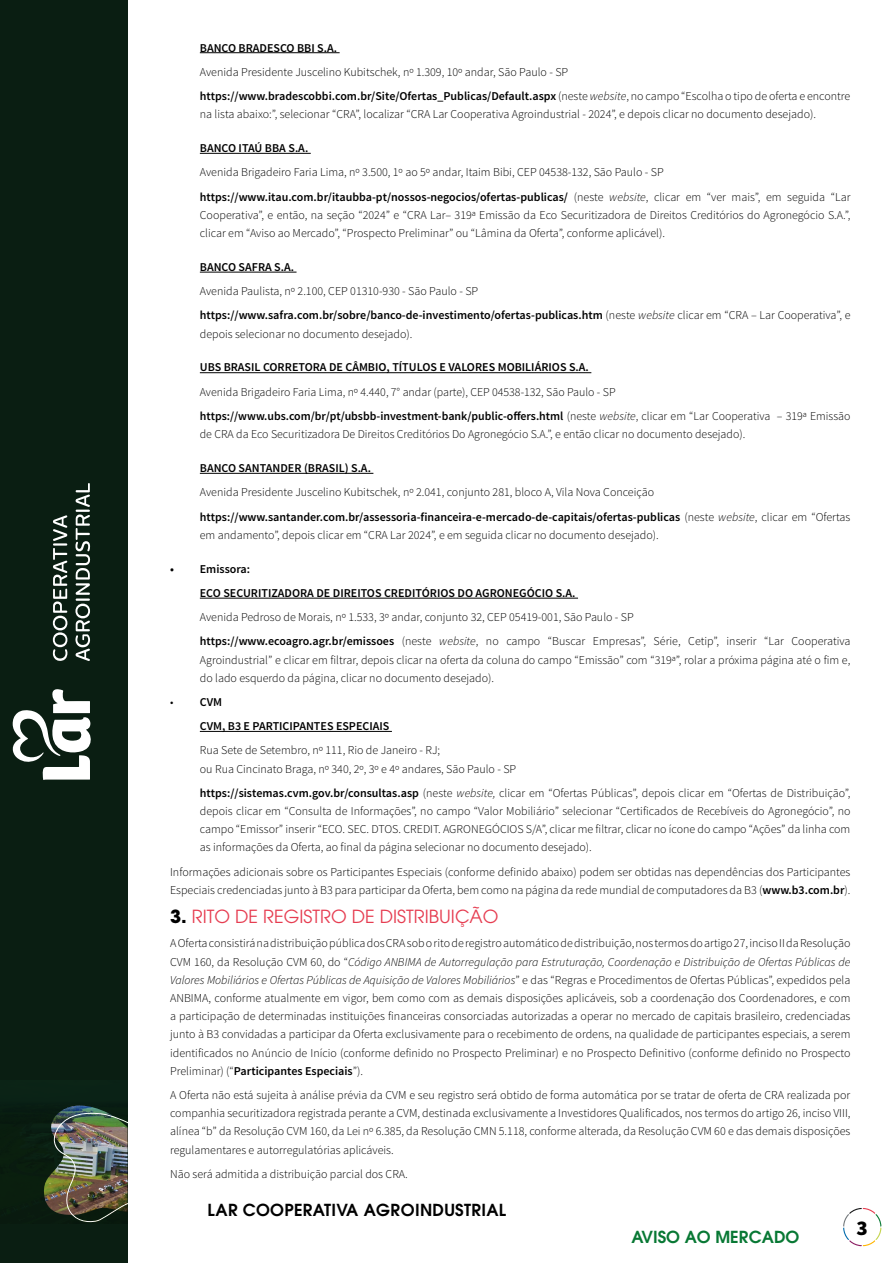
<style>
.page{position:relative;width:893px;height:1263px;background:#fff}
.page>*{position:absolute;margin:0;border:0;box-sizing:border-box;transform-origin:0 0}
.t1{font:900 21px "Source Sans Pro";color:#000}
.t2{font:18px "ITC Avant Garde Pro";color:#e63d51}
.t3{font:600 16.5px "ITC Avant Garde Pro";letter-spacing:.02em;color:#000}
.t4{font:600 16.5px "ITC Avant Garde Pro";color:#087834}
.t5{font:300 12px/18.1px "Source Sans Pro";color:#000}
.t6{font:600 12px/24.2px "Source Sans Pro";color:#000}
.s1{font-weight:600}
.s2{font-style:italic}
.s3{font-weight:300}
.s4{font-weight:700;color:#000}
</style>
<div class="page">
<svg style="left:843px;top:1208px;width:38px;height:38px"></svg>
<div style="left:0;top:0;width:128px;height:1263px;background:#0a1e12"></div>
<img style="left:44px;top:1105px;width:84px;height:118px">
<svg style="left:12px;top:689px;width:79px;height:91px"></svg>
<svg style="left:75px;top:483px;width:16px;height:178px"></svg>
<svg style="left:53px;top:515px;width:14px;height:146px"></svg>
<hr style="left:200px;top:52px;width:140px;height:1px;background:#000">
<hr style="left:200px;top:153px;width:111px;height:1px;background:#000">
<hr style="left:200px;top:272px;width:97px;height:1px;background:#000">
<hr style="left:200px;top:372px;width:391px;height:1px;background:#000">
<hr style="left:200px;top:473px;width:173px;height:1px;background:#000">
<hr style="left:200px;top:598px;width:378px;height:1px;background:#000">
<hr style="left:200px;top:731px;width:192px;height:1px;background:#000">
<p class="t6" style="left:200px;top:36px;width:139px">BANCO BRADESCO BBI S.A.</p>
<p class="t5" style="left:200px;top:60px;width:652px;line-height:24.2px">Avenida Presidente Juscelino Kubitschek, nº 1.309, 10º andar, São Paulo - SP <span class="s1">https://www.bradescobbi.com.br/Site/Ofertas_Publicas/Default.aspx</span> (neste <span class="s2">website</span>, no campo “Escolha o tipo de oferta e encontre</p>
<p class="t5" style="left:200px;top:105px;width:618px">na lista abaixo:”, selecionar “CRA”, localizar “CRA Lar Cooperativa Agroindustrial - 2024”, e depois clicar no documento desejado).</p>
<p class="t6" style="left:200px;top:136px;width:110px">BANCO ITAÚ BBA S.A.</p>
<p class="t5" style="left:200px;top:160px;width:652px;line-height:24.2px">Avenida Brigadeiro Faria Lima, nº 3.500, 1º ao 5º andar, Itaim Bibi, CEP 04538-132, São Paulo - SP <span class="s1">https://www.itau.com.br/itaubba-pt/nossos-negocios/ofertas-publicas/</span> (neste <span class="s2">website</span>, clicar em “ver mais”, em seguida “Lar</p>
<p class="t5" style="left:200px;top:206px;width:652px">Cooperativa”, e então, na seção “2024” e “CRA Lar– 319ª Emissão da Eco Securitizadora de Direitos Creditórios do Agronegócio S.A.”, clicar em “Aviso ao Mercado”, “Prospecto Preliminar” ou “Lâmina da Oferta”, conforme aplicável).</p>
<p class="t6" style="left:200px;top:255px;width:96px">BANCO SAFRA S.A.</p>
<p class="t5" style="left:200px;top:279px;width:652px;line-height:24.2px">Avenida Paulista, nº 2.100, CEP 01310-930 - São Paulo - SP <span class="s1">https://www.safra.com.br/sobre/banco-de-investimento/ofertas-publicas.htm</span> (neste <span class="s2">website</span> clicar em “CRA – Lar Cooperativa”, e</p>
<p class="t5" style="left:200px;top:324px;width:214px">depois selecionar no documento desejado).</p>
<p class="t6" style="left:200px;top:356px;width:391px">UBS BRASIL CORRETORA DE CÂMBIO, TÍTULOS E VALORES MOBILIÁRIOS S.A.</p>
<p class="t5" style="left:200px;top:380px;width:652px;line-height:24.2px">Avenida Brigadeiro Faria Lima, nº 4.440, 7° andar (parte), CEP 04538-132, São Paulo - SP <span class="s1">https://www.ubs.com/br/pt/ubsbb-investment-bank/public-offers.html</span> (neste <span class="s2">website</span>, clicar em “Lar Cooperativa – 319ª Emissão</p>
<p class="t5" style="left:200px;top:425px;width:547px">de CRA da Eco Securitizadora De Direitos Creditórios Do Agronegócio S.A.”, e então clicar no documento desejado).</p>
<p class="t6" style="left:200px;top:456px;width:173px">BANCO SANTANDER (BRASIL) S.A.</p>
<p class="t5" style="left:200px;top:480px;width:652px;line-height:24.2px">Avenida Presidente Juscelino Kubitschek, nº 2.041, conjunto 281, bloco A, Vila Nova Conceição <span class="s1">https://www.santander.com.br/assessoria-financeira-e-mercado-de-capitais/ofertas-publicas</span> (neste <span class="s2">website</span>, clicar em “Ofertas</p>
<p class="t5" style="left:200px;top:526px;width:460px">em andamento”, depois clicar em “CRA Lar 2024”, e em seguida clicar no documento desejado).</p>
<p class="t6" style="left:200px;top:557px;width:377px;text-indent:-30px">• Emissora:<br>ECO SECURITIZADORA DE DIREITOS CREDITÓRIOS DO AGRONEGÓCIO S.A.</p>
<p class="t5" style="left:200px;top:605px;width:652px;line-height:24.2px">Avenida Pedroso de Morais, nº 1.533, 3º andar, conjunto 32, CEP 05419-001, São Paulo - SP<br><span class="s1">https://www.ecoagro.agr.br/emissoes</span> (neste <span class="s2">website</span>, no campo “Buscar Empresas”, Série, Cetip”, inserir “Lar Cooperativa</p>
<p class="t5" style="left:200px;top:651px;width:652px">Agroindustrial” e clicar em filtrar, depois clicar na oferta da coluna do campo “Emissão” com “319ª”, rolar a próxima página até o fim e, do lado esquerdo da página, clicar no documento desejado).</p>
<p class="t6" style="left:200px;top:690px;width:191px;text-indent:-30px"><span class="s3">•</span> CVM<br>CVM, B3 E PARTICIPANTES ESPECIAIS</p>
<p class="t5" style="left:200px;top:741px;width:318px">Rua Sete de Setembro, nº 111, Rio de Janeiro - RJ;<br>ou Rua Cincinato Braga, nº 340, 2º, 3º e 4º andares, São Paulo - SP</p>
<p class="t5" style="left:200px;top:784px;width:652px;text-align:justify"><span class="s1">https://sistemas.cvm.gov.br/consultas.asp</span> (neste <span class="s2">website,</span> clicar em “Ofertas Públicas”, depois clicar em “Ofertas de Distribuição”, depois clicar em “Consulta de Informações”, no campo “Valor Mobiliário” selecionar “Certificados de Recebíveis do Agronegócio”, no campo “Emissor” inserir “ECO. SEC. DTOS. CREDIT. AGRONEGÓCIOS S/A”, clicar me filtrar, clicar no ícone do campo “Ações” da linha com as informações da Oferta, ao final da página selecionar no documento desejado).</p>
<p class="t5" style="left:170px;top:863px;width:682px">Informações adicionais sobre os Participantes Especiais (conforme definido abaixo) podem ser obtidas nas dependências dos Participantes<br>Especiais credenciadas junto à B3 para participar da Oferta, bem como na página da rede mundial de computadores da B3 (<span class="s1">www.b3.com.br</span>).</p>
<h2 class="t2" style="left:170px;top:905px;width:330px"><span class="s4">3.</span> RITO DE REGISTRO DE DISTRIBUIÇÃO</h2>
<p class="t5" style="left:170px;top:934px;width:682px;text-align:justify">A Oferta consistirá na distribuição pública dos CRA sob o rito de registro automático de distribuição, nos termos do artigo 27, inciso II da Resolução CVM 160, da Resolução CVM 60, do “<span class="s2">Código ANBIMA de Autorregulação para Estruturação, Coordenação e Distribuição de Ofertas Públicas de Valores Mobiliários e Ofertas Públicas de Aquisição de Valores Mobiliários</span>” e das “Regras e Procedimentos de Ofertas Públicas”, expedidos pela ANBIMA, conforme atualmente em vigor, bem como com as demais disposições aplicáveis, sob a coordenação dos Coordenadores, e com a participação de determinadas instituições financeiras consorciadas autorizadas a operar no mercado de capitais brasileiro, credenciadas junto à B3 convidadas a participar da Oferta exclusivamente para o recebimento de ordens, na qualidade de participantes especiais, a serem identificados no Anúncio de Início (conforme definido no Prospecto Preliminar) e no Prospecto Definitivo (conforme definido no Prospecto Preliminar) (“<span class="s1">Participantes Especiais</span>”).</p>
<p class="t5" style="left:170px;top:1086px;width:682px;text-align:justify">A Oferta não está sujeita à análise prévia da CVM e seu registro será obtido de forma automática por se tratar de oferta de CRA realizada por companhia securitizadora registrada perante a CVM, destinada exclusivamente a Investidores Qualificados, nos termos do artigo 26, inciso VIII, alínea “b” da Resolução CVM 160, da Lei nº 6.385, da Resolução CMN 5.118, conforme alterada, da Resolução CVM 60 e das demais disposições regulamentares e autorregulatórias aplicáveis.</p>
<p class="t5" style="left:170px;top:1165px;width:239px">Não será admitida a distribuição parcial dos CRA.</p>
<h3 class="t3" style="left:207px;top:1199px;width:300px">LAR COOPERATIVA AGROINDUSTRIAL</h3>
<h3 class="t4" style="left:631px;top:1226px;width:170px">AVISO AO MERCADO</h3>
<h1 class="t1" style="left:857px;top:1214px;width:13px">3</h1>
</div>
